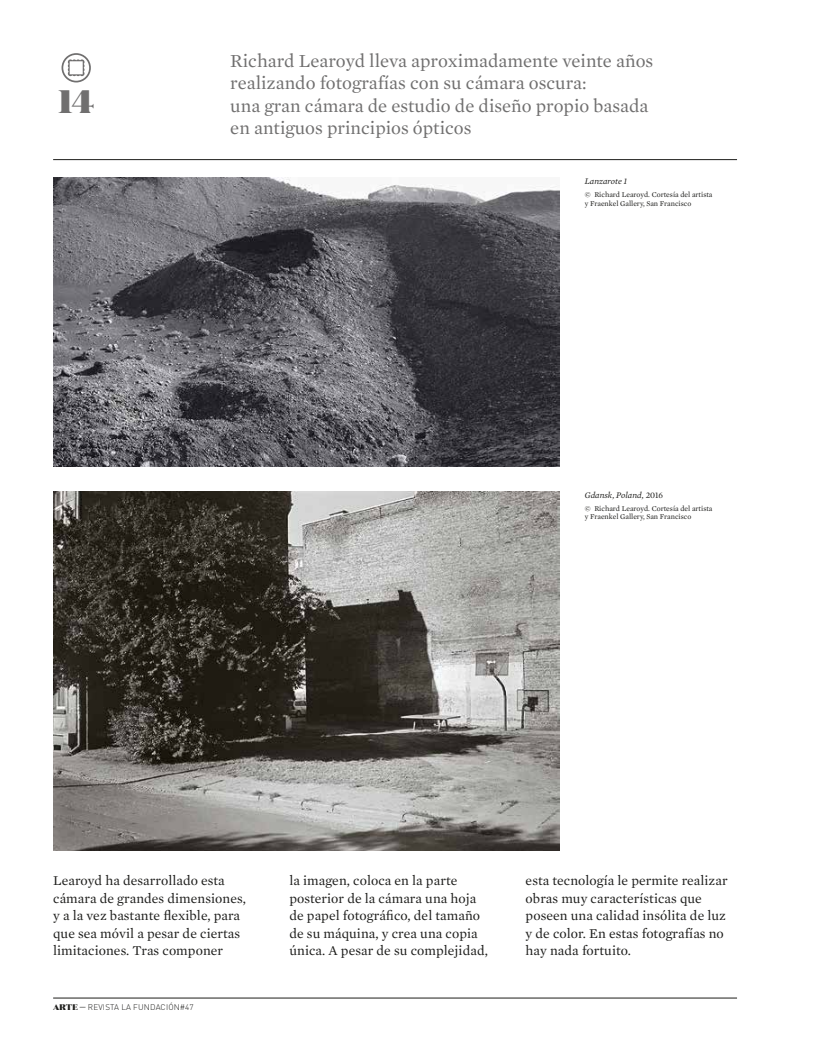
<style>
.page{position:relative;width:815px;height:1063px;background:#fff}
.page>*{position:absolute;margin:0;border:0;box-sizing:border-box;transform-origin:0 0}
.t1{font:900 32.5px "Domaine Display";color:#706f6f}
.t2{font:18.75px/22.5px "Mercury Text G1";color:#706f6f}
.t3{font:13.75px/17.5px "Mercury Text G1";letter-spacing:.005em;color:#1d1d1b}
.t4{font:italic 8.75px "Mercury Text G1";color:#1d1d1b}
.t5{font:300 8.12px "DIN Pro";letter-spacing:.02em;color:#1d1d1b}
.t6{font:7.5px/8.8px "Mercury Text G1";color:#1d1d1b}
.s1{font-style:normal}
.s2{font-family:"Domaine Display";font-weight:900}
</style>
<div class="page">
<hr style="left:53px;top:159px;width:684px;height:1px;background:#1d1d1b">
<hr style="left:53px;top:998px;width:684px;height:1px;background:#1d1d1b">
<svg style="left:62px;top:54px;width:28px;height:28px"></svg>
<svg style="left:68px;top:59px;width:17px;height:17px"></svg>
<div style="left:62px;top:53px;width:29px;height:29px;border:2px solid #706f6f;border-radius:50%"></div>
<img style="left:53px;top:178px;width:507px;height:288px">
<img style="left:53px;top:491px;width:507px;height:360px">
<h1 class="t1" style="left:59px;top:80px;width:37px">14</h1>
<h2 class="t2" style="left:230px;top:50px;width:424px">Richard Learoyd lleva aproximadamente veinte años realizando fotografías con su cámara oscura:<br>una gran cámara de estudio de diseño propio basada en antiguos principios ópticos</h2>
<p class="t4" style="left:585px;top:176px;width:44px">Lanzarote 1</p>
<p class="t6" style="left:585px;top:190px;width:129px">© Richard Learoyd. Cortesía del artista y Fraenkel Gallery, San Francisco</p>
<p class="t4" style="left:585px;top:489px;width:80px">Gdansk, Poland, <span class="s1">2016</span></p>
<p class="t6" style="left:585px;top:504px;width:129px">© Richard Learoyd. Cortesía del artista y Fraenkel Gallery, San Francisco</p>
<p class="t3" style="left:53px;top:872px;width:194px">Learoyd ha desarrollado esta cámara de grandes dimensiones, y a la vez bastante flexible, para que sea móvil a pesar de ciertas limitaciones. Tras componer</p>
<p class="t3" style="left:289px;top:872px;width:200px">la imagen, coloca en la parte posterior de la cámara una hoja de papel fotográfico, del tamaño de su máquina, y crea una copia única. A pesar de su complejidad,</p>
<p class="t3" style="left:526px;top:872px;width:204px">esta tecnología le permite realizar obras muy características que poseen una calidad insólita de luz y de color. En estas fotografías no hay nada fortuito.</p>
<p class="t5" style="left:53px;top:1001px;width:142px"><span class="s2">Arte —</span> REVISTA LA FUNDACIÓN#47</p>
</div>
